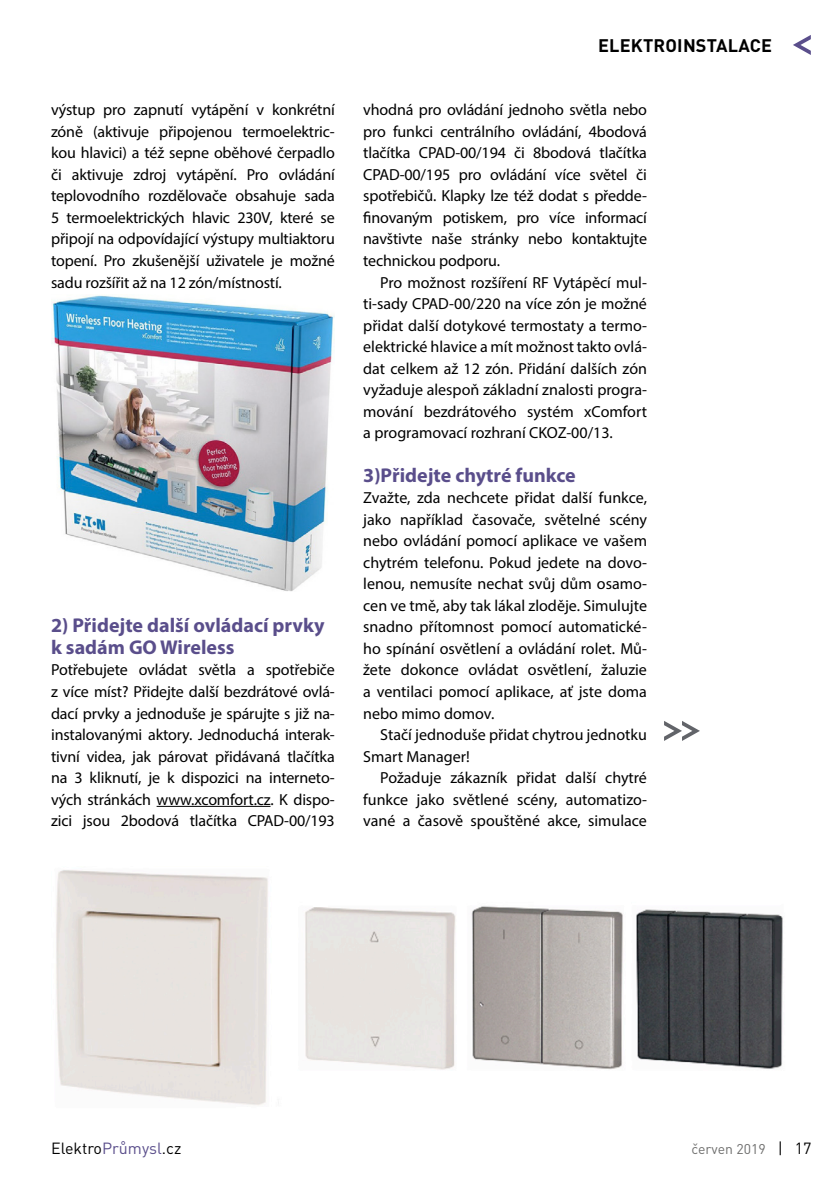
<style>
.page{position:relative;width:840px;height:1191px;background:#fff}
.page>*{position:absolute;margin:0;border:0;box-sizing:border-box;transform-origin:0 0}
.Nadpis{font:700 20px/21.6px "Myriad Pro";color:#5a4e8b}
.t1{font:700 18px "DIN Pro";letter-spacing:.01em;color:#000}
.Text_-_prni_odstavec{font:16px/21.6px "Myriad Pro";letter-spacing:-.01em;color:#000;text-align:justify}
.Text_-_další_odstave{font:16px/21.6px "Myriad Pro";color:#000;text-align:justify}
.t2{font:16px "DIN Pro";color:#000}
.t3{font:14px "DIN Pro";color:#6f6f6e}
.s1{color:#5a4e8b}
.s2{font-size:16px;color:#000}
</style>
<div class="page">
<svg style="left:793px;top:35px;width:17px;height:20px"></svg>
<hr style="left:156px;top:806px;width:114px;height:1px;background:#000">
<img style="left:52px;top:295px;width:282px;height:296px">
<img style="left:56px;top:870px;width:727px;height:236px">
<svg style="left:664px;top:721px;width:35px;height:20px"></svg>
<p class="Text_-_prni_odstavec" style="left:51px;top:99px;width:285px">výstup pro zapnutí vytápění v konkrétní zóně (aktivuje připojenou termoelektric&shy;kou hlavici) a též sepne oběhové čerpadlo či aktivuje zdroj vytápění. Pro ovládání teplovodního rozdělovače obsahuje sada 5 termoelektrických hlavic 230V, které se připojí na odpovídající výstupy multiaktoru topení. Pro zkušenější uživatele je možné sadu rozšířit až na 12 zón/místností.</p>
<p class="Nadpis" style="left:51px;top:614px;width:275px">2) Přidejte další ovládací prvky k sadám GO Wireless</p>
<p class="Text_-_prni_odstavec" style="left:51px;top:659px;width:285px">Potřebujete ovládat světla a spotřebiče z více míst? Přidejte další bezdrátové ovlá&shy;dací prvky a jednoduše je spárujte s již na&shy;instalovanými aktory. Jednoduchá interak&shy;tivní videa, jak párovat přidávaná tlačítka na 3 kliknutí, je k dispozici na interneto&shy;vých stránkách www.xcomfort.cz. K dispo&shy;zici jsou 2bodová tlačítka CPAD-00/193</p>
<p class="t1" style="left:598px;top:33px;width:175px">ELEKTROINSTALACE</p>
<p class="Text_-_prni_odstavec" style="left:363px;top:99px;width:285px">vhodná pro ovládání jednoho světla nebo pro funkci centrálního ovládání, 4bodová tlačítka CPAD-00/194 či 8bodová tlačítka CPAD-00/195 pro ovládání více světel či spotřebičů. Klapky lze též dodat s předde&shy;finovaným potiskem, pro více informací navštivte naše stránky nebo kontaktujte technickou podporu.</p>
<p class="Text_-_další_odstave" style="left:363px;top:271px;width:285px;text-indent:17px">Pro možnost rozšíření RF Vytápěcí mul&shy;ti-sady CPAD-00/220 na více zón je možné přidat další dotykové termostaty a termo&shy;elektrické hlavice a mít možnost takto ovlá&shy;dat celkem až 12 zón. Přidání dalších zón vyžaduje alespoň základní znalosti progra&shy;mování bezdrátového systém xComfort a programovací rozhraní CKOZ-00/13.</p>
<p class="Nadpis" style="left:363px;top:463px;width:214px">3)Přidejte chytré funkce</p>
<p class="Text_-_prni_odstavec" style="left:363px;top:486px;width:285px">Zvažte, zda nechcete přidat další funkce, jako například časovače, světelné scény nebo ovládání pomocí aplikace ve vašem chytrém telefonu. Pokud jedete na dovo&shy;lenou, nemusíte nechat svůj dům osamo&shy;cen ve tmě, aby tak lákal zloděje. Simulujte snadno přítomnost pomocí automatické&shy;ho spínání osvětlení a ovládání rolet. Mů&shy;žete dokonce ovládat osvětlení, žaluzie a ventilaci pomocí aplikace, ať jste doma nebo mimo domov.</p>
<p class="Text_-_další_odstave" style="left:363px;top:723px;width:285px;text-indent:17px">Stačí jednoduše přidat chytrou jednotku<br>Smart Manager!</p>
<p class="Text_-_další_odstave" style="left:363px;top:767px;width:285px;text-indent:17px">Požaduje zákazník přidat další chytré funkce jako světlené scény, automatizo&shy;vané a časově spouštěné akce, simulace</p>
<p class="t2" style="left:51px;top:1137px;width:132px">Elektro<span class="s1">Průmysl</span>.cz</p>
<p class="t3" style="left:691px;top:1139px;width:121px">červen 2019 <span class="s2">| 17</span></p>
</div>
